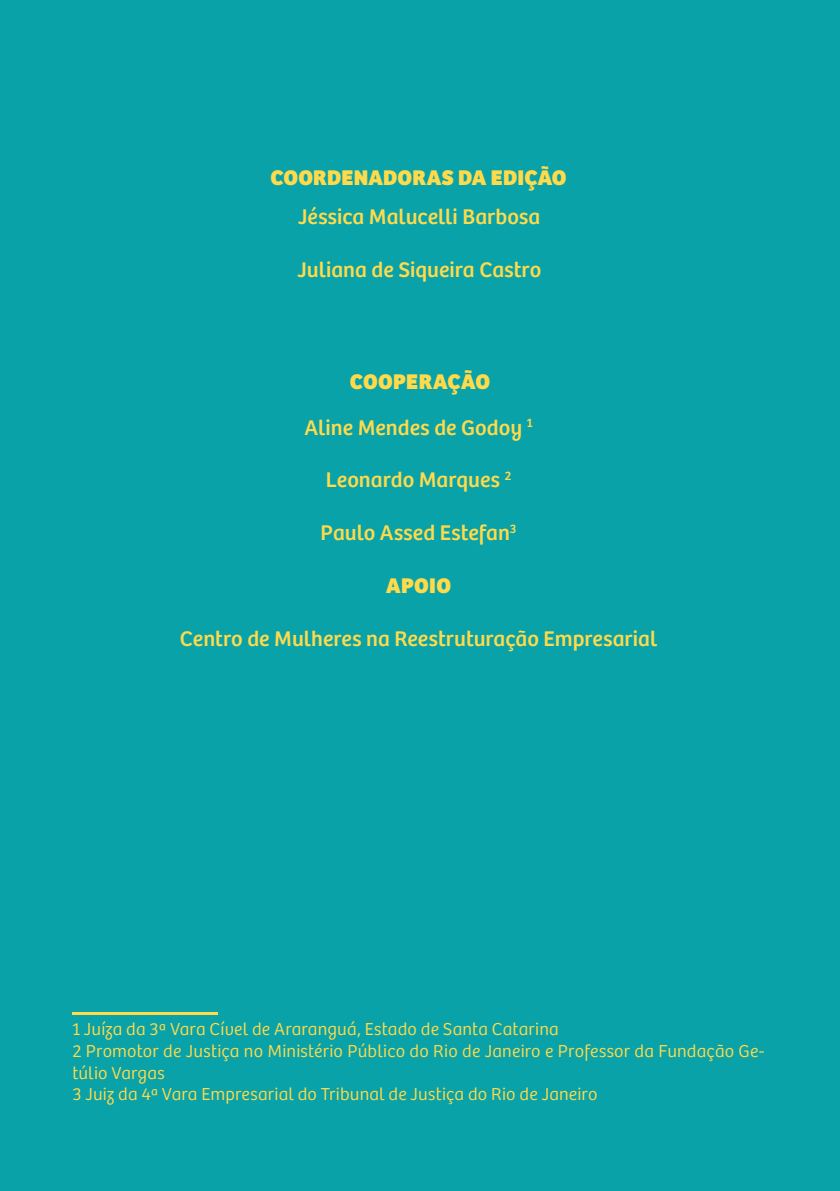
<style>
.page{position:relative;width:840px;height:1191px;background:#fff}
.page>*{position:absolute;margin:0;border:0;box-sizing:border-box;transform-origin:0 0}
.t1{font:22px "Bree";color:#ffda4b}
.t2{font:800 22px "Bree";letter-spacing:.01em;color:#ffda4b}
.t3{font:300 18px/21.6px "Bree";letter-spacing:.005em;color:#ffda4b}
</style>
<div class="page">
<div style="left:0;top:0;width:839px;height:1191px;background:#08a2a8"></div>
<hr style="left:72px;top:1012px;width:145px;height:2px;background:#ffda4b">
<p class="t2" style="left:270px;top:159px;width:297px">COORDENADORAS DA EDIÇÃO</p>
<p class="t1" style="left:298px;top:200px;width:244px">Jéssica Malucelli Barbosa</p>
<p class="t1" style="left:297px;top:253px;width:245px">Juliana de Siqueira Castro</p>
<p class="t2" style="left:349px;top:364px;width:142px">COOPERAÇÃO</p>
<p class="t1" style="left:304px;top:410px;width:229px">Aline Mendes de Godoy <sup>1</sup></p>
<p class="t1" style="left:325px;top:463px;width:187px">Leonardo Marques <sup>2</sup></p>
<p class="t1" style="left:320px;top:516px;width:197px">Paulo Assed Estefan<sup>3</sup></p>
<p class="t2" style="left:386px;top:567px;width:66px">APOIO</p>
<p class="t1" style="left:180px;top:622px;width:478px">Centro de Mulheres na Reestruturação Empresarial</p>
<p class="t3" style="left:72px;top:1017px;width:693px">1 Juíza da 3ª Vara Cível de Araranguá, Estado de Santa Catarina<br>2 Promotor de Justiça no Ministério Público do Rio de Janeiro e Professor da Fundação Ge&shy;túlio Vargas<br>3 Juiz da 4ª Vara Empresarial do Tribunal de Justiça do Rio de Janeiro</p>
</div>
